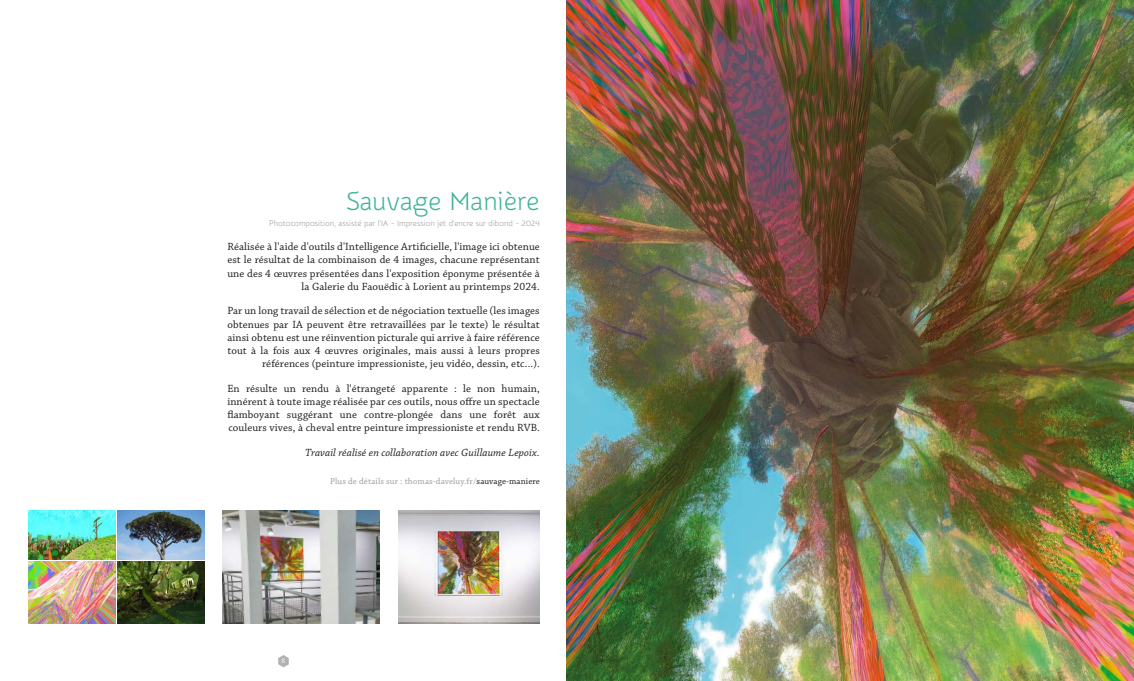
<style>
.page{position:relative;width:1134px;height:681px;background:#fff}
.page>*{position:absolute;margin:0;border:0;box-sizing:border-box;transform-origin:0 0}
.t1{font:26px "Snippet";color:#40b498}
.t2{font:11px/13.2px "Chaparral Pro";letter-spacing:.01em;color:#1d1d1b;text-align:right}
.t3{font:italic 11px "Chaparral Pro";letter-spacing:.01em;color:#1d1d1b}
.t4{font:9px "Chaparral Pro";letter-spacing:.01em;color:#9d9d9d}
.t5{font:8px "Snippet";color:#9d9d9d}
.t6{font:7px "Chaparral Pro";color:#fff}
.s1{color:#1d1d1b}
</style>
<div class="page">
<svg style="left:278px;top:655px;width:11px;height:12px"></svg>
<img style="left:399px;top:510px;width:141px;height:113px">
<img style="left:223px;top:510px;width:156px;height:113px">
<img style="left:567px;top:0;width:567px;height:680px">
<img style="left:28px;top:510px;width:177px;height:113px">
<h1 class="t1" style="left:346px;top:187px;width:195px">Sauvage Manière</h1>
<p class="t5" style="left:269px;top:218px;width:272px">Photocomposition, assisté par l'IA - Impression jet d'encre sur dibond - 2024</p>
<p class="t2" style="left:227px;top:240px;width:314px">Réalisée à l'aide d'outils d'Intelligence Artificielle, l'image ici obtenue est le résultat de la combinaison de 4 images, chacune représentant une des 4 œuvres présentées dans l'exposition éponyme présentée à la Galerie du Faouëdic à Lorient au printemps 2024.</p>
<p class="t2" style="left:227px;top:304px;width:314px">Par un long travail de sélection et de négociation textuelle (les images obtenues par IA peuvent être retravaillées par le texte) le résultat ainsi obtenu est une réinvention picturale qui arrive à faire référence tout à la fois aux 4 œuvres originales, mais aussi à leurs propres références (peinture impressioniste, jeu vidéo, dessin, etc...).</p>
<p class="t2" style="left:227px;top:382px;width:314px;text-align:justify">En résulte un rendu à l'étrangeté apparente : le non humain, innérent à toute image réalisée par ces outils, nous offre un spectacle flamboyant suggérant une contre-plongée dans une forêt aux couleurs vives, à cheval entre peinture impressioniste et rendu RVB.</p>
<p class="t3" style="left:305px;top:446px;width:236px">Travail réalisé en collaboration avec Guillaume Lepoix.</p>
<p class="t4" style="left:330px;top:476px;width:211px">Plus de détails sur : thomas-daveluy.fr/<span class="s1">sauvage-maniere</span></p>
<p class="t6" style="left:282px;top:657px;width:5px">8</p>
</div>
